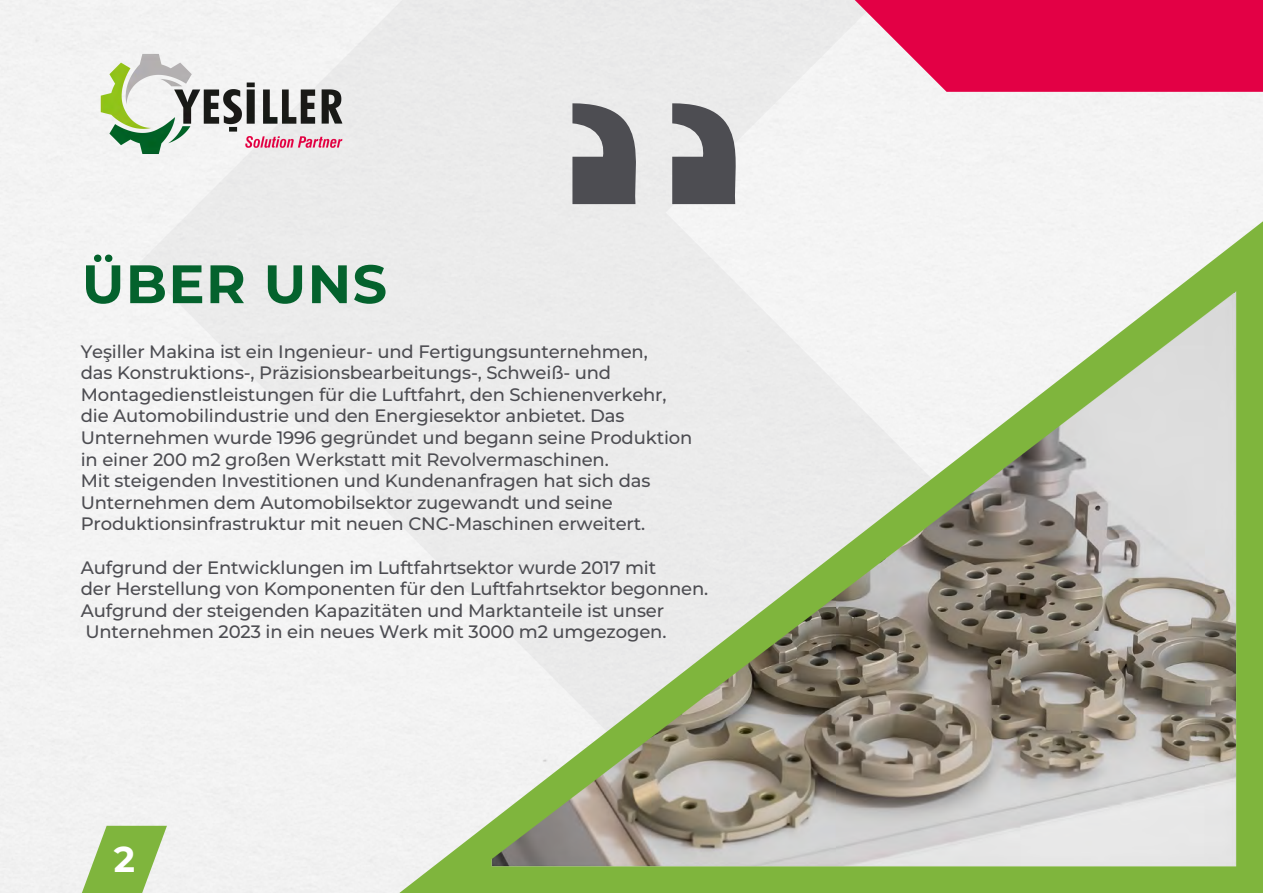
<style>
.page{position:relative;width:1263px;height:893px;background:#fff}
.page>*{position:absolute;margin:0;border:0;box-sizing:border-box;transform-origin:0 0}
.t1{font:700 54px "Montserrat";letter-spacing:.025em;color:#04622d}
.t2{font:700 36px "Montserrat";color:#fff}
.t3{font:500 18px/21.6px "Montserrat";letter-spacing:-.01em;color:#4d4d52}
</style>
<div class="page">
<div style="left:139px;top:0;width:1124px;height:893px;background:#f2f2f2"></div>
<svg style="left:572px;top:103px;width:180px;height:59px;background:#a6a6a8"></svg>
<svg style="left:855px;top:0;width:408px;height:92px;background:#e41c59"></svg>
<div style="left:399px;top:221px;width:68px;height:672px;background:#ededed"></div>
<svg style="left:82px;top:826px;width:85px;height:67px"></svg>
<img style="left:467px;top:162px;width:796px;height:731px">
<img style="left:87px;top:43px;width:268px;height:120px">
<h1 class="t1" style="left:82px;top:245px;width:307px">ÜBER UNS</h1>
<p class="t3" style="left:81px;top:340px;width:613px">Yeşiller Makina ist ein Ingenieur- und Fertigungsunternehmen,<br>das Konstruktions-, Präzisionsbearbeitungs-, Schweiß- und Montagedienstleistungen für die Luftfahrt, den Schienenverkehr, die Automobilindustrie und den Energiesektor anbietet. Das Unternehmen wurde 1996 gegründet und begann seine Produktion in einer 200 m2 großen Werkstatt mit Revolvermaschinen.<br>Mit steigenden Investitionen und Kundenanfragen hat sich das Unternehmen dem Automobilsektor zugewandt und seine Produktionsinfrastruktur mit neuen CNC-Maschinen erweitert.</p>
<p class="t3" style="left:81px;top:556px;width:629px">Aufgrund der Entwicklungen im Luftfahrtsektor wurde 2017 mit<br>der Herstellung von Komponenten für den Luftfahrtsektor begonnen.<br>Aufgrund der steigenden Kapazitäten und Marktanteile ist unser Unternehmen 2023 in ein neues Werk mit 3000 m2 umgezogen.</p>
<h2 class="t2" style="left:114px;top:833px;width:23px">2</h2>
</div>
